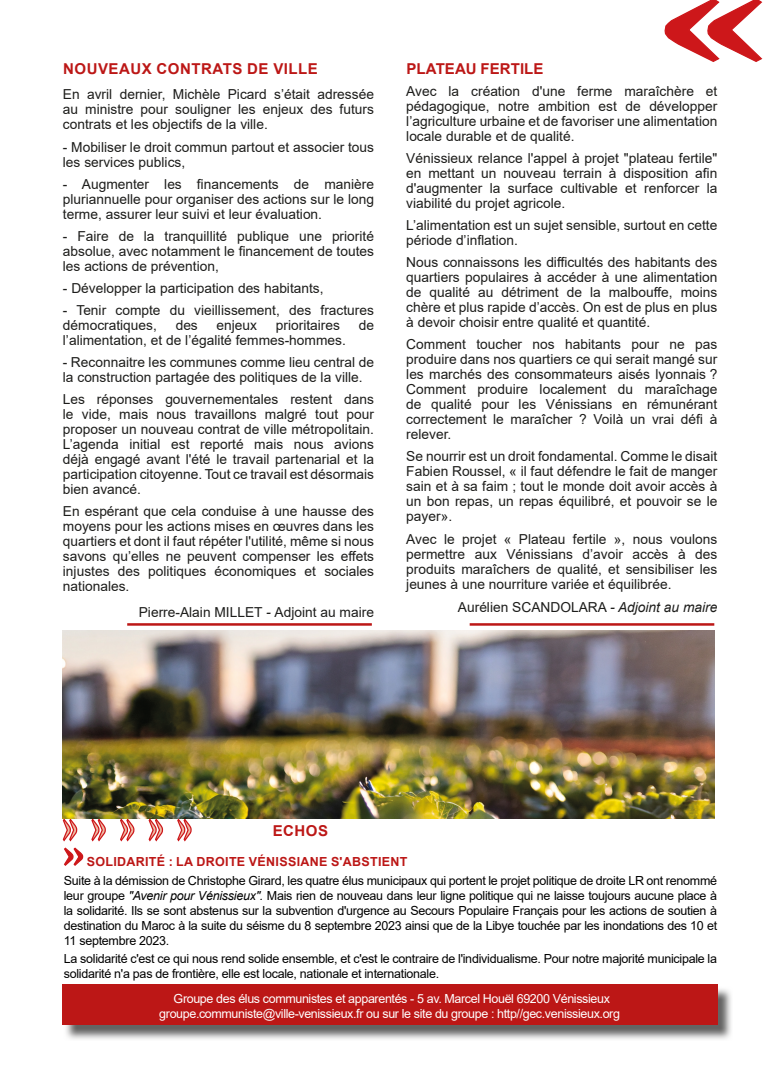
<style>
.page{position:relative;width:780px;height:1088px;background:#fff}
.page>*{position:absolute;margin:0;border:0;box-sizing:border-box;transform-origin:0 0}
.t1{font:700 15px "Arial";letter-spacing:.035em;color:#bc1716}
.t2{font:700 15px "Arial";letter-spacing:.005em;color:#bc1716}
.t3{font:13.75px/15px "Arial";color:#1d1d1b;text-align:justify}
.t4{font:12.5px/15px "Arial";letter-spacing:-.02em;color:#000;text-align:justify}
.t5{font:12.5px/15px "Arial";letter-spacing:-.03em;color:#fff;text-align:center}
.t6{font:700 12.5px "Arial";letter-spacing:.025em;color:#bc1716}
.s1{font-style:italic}
</style>
<div class="page">
<svg style="left:91px;top:818px;width:15px;height:24px"></svg>
<svg style="left:119px;top:818px;width:16px;height:24px"></svg>
<svg style="left:148px;top:818px;width:16px;height:24px"></svg>
<svg style="left:176px;top:818px;width:16px;height:24px"></svg>
<svg style="left:664px;top:0;width:99px;height:62px"></svg>
<img style="left:66px;top:986px;width:665px;height:53px">
<div style="left:62px;top:984px;width:655px;height:41px;background:#bc1716"></div>
<svg style="left:62px;top:818px;width:22px;height:48px"></svg>
<hr style="left:127px;top:623px;width:245px;height:3px;background:#bc1716">
<img style="left:62px;top:631px;width:652px;height:187px">
<hr style="left:469px;top:623px;width:245px;height:3px;background:#bc1716">
<p class="t1" style="left:63px;top:58px;width:256px">NOUVEAUX CONTRATS DE VILLE</p>
<p class="t3" style="left:63px;top:87px;width:312px">En avril dernier, Michèle Picard s’était adressée au ministre pour souligner les enjeux des futurs contrats et les objectifs de la ville.</p>
<p class="t3" style="left:63px;top:139px;width:312px">- Mobiliser le droit commun partout et associer tous les services publics,</p>
<p class="t3" style="left:63px;top:176px;width:312px">- Augmenter les financements de manière pluriannuelle pour organiser des actions sur le long terme, assurer leur suivi et leur évaluation.</p>
<p class="t3" style="left:63px;top:228px;width:312px">- Faire de la tranquillité publique une priorité absolue, avec notamment le financement de toutes les actions de prévention,</p>
<p class="t3" style="left:63px;top:280px;width:262px">- Développer la participation des habitants,</p>
<p class="t3" style="left:63px;top:302px;width:312px">- Tenir compte du vieillissement, des fractures démocratiques,</p>
<p class="t3" style="left:176px;top:317px;width:24px">des</p>
<p class="t3" style="left:216px;top:317px;width:42px">enjeux</p>
<p class="t3" style="left:276px;top:317px;width:66px">prioritaires</p>
<p class="t3" style="left:359px;top:317px;width:17px">de</p>
<p class="t3" style="left:63px;top:332px;width:284px">l’alimentation, et de l’égalité femmes-hommes.</p>
<p class="t3" style="left:63px;top:355px;width:312px">- Reconnaitre les communes comme lieu central de la construction partagée des politiques de la ville.</p>
<p class="t3" style="left:63px;top:392px;width:312px">Les réponses gouvernementales restent dans le vide, mais nous travaillons malgré tout pour proposer un nouveau contrat de ville métropolitain.<br>L’agenda initial est reporté mais nous avions déjà engagé avant l'été le travail partenarial et la participation citoyenne. Tout ce travail est désormais bien avancé.</p>
<p class="t3" style="left:63px;top:504px;width:312px">En espérant que cela conduise à une hausse des moyens pour les actions mises en œuvres dans les quartiers et dont il faut répéter l'utilité, même si nous savons qu’elles ne peuvent compenser les effets injustes des politiques économiques et sociales nationales.</p>
<p class="t3" style="left:139px;top:605px;width:237px">Pierre-Alain MILLET <span class="s1">-</span> Adjoint au maire</p>
<p class="t2" style="left:406px;top:58px;width:138px">PLATEAU FERTILE</p>
<p class="t3" style="left:406px;top:83px;width:312px">Avec la création d'une ferme maraîchère et pédagogique, notre ambition est de développer l’agriculture urbaine et de favoriser une alimentation locale durable et de qualité.</p>
<p class="t3" style="left:406px;top:151px;width:312px">Vénissieux relance l'appel à projet "plateau fertile" en mettant un nouveau terrain à disposition afin d'augmenter la surface cultivable et renforcer la viabilité du projet agricole.</p>
<p class="t3" style="left:406px;top:218px;width:312px">L’alimentation est un sujet sensible, surtout en cette période d’inflation.</p>
<p class="t3" style="left:406px;top:255px;width:312px">Nous connaissons les difficultés des habitants des quartiers populaires à accéder à une alimentation de qualité au détriment de la malbouffe, moins chère et plus rapide d’accès. On est de plus en plus à devoir choisir entre qualité et quantité.</p>
<p class="t3" style="left:406px;top:337px;width:312px">Comment toucher nos habitants pour ne pas produire dans nos quartiers ce qui serait mangé sur les marchés des consommateurs aisés lyonnais ?<br>Comment produire localement du maraîchage de qualité pour les Vénissians en rémunérant correctement le maraîcher ? Voilà un vrai défi à relever.</p>
<p class="t3" style="left:406px;top:449px;width:312px">Se nourrir est un droit fondamental. Comme le disait Fabien Roussel, « il faut défendre le fait de manger sain et à sa faim ; tout le monde doit avoir accès à un bon repas, un repas équilibré, et pouvoir se le payer».</p>
<p class="t3" style="left:406px;top:531px;width:312px">Avec le projet « Plateau fertile », nous voulons permettre aux Vénissians d’avoir accès à des produits maraîchers de qualité, et sensibiliser les jeunes à une nourriture variée et équilibrée.</p>
<p class="t3" style="left:458px;top:600px;width:261px">Aurélien SCANDOLARA <span class="s1">- Adjoint au maire</span></p>
<p class="t1" style="left:273px;top:820px;width:57px">ECHOS</p>
<p class="t6" style="left:87px;top:853px;width:322px">SOLIDARITÉ : LA DROITE VÉNISSIANE S'ABSTIENT</p>
<p class="t4" style="left:64px;top:872px;width:654px">Suite à la démission de Christophe Girard, les quatre élus municipaux qui portent le projet politique de droite LR ont renommé leur groupe <span class="s1">"Avenir pour Vénissieux".</span> Mais rien de nouveau dans leur ligne politique qui ne laisse toujours aucune place à la solidarité. Ils se sont abstenus sur la subvention d'urgence au Secours Populaire Français pour les actions de soutien à destination du Maroc à la suite du séisme du 8 septembre 2023 ainsi que de la Libye touchée par les inondations des 10 et 11 septembre 2023.</p>
<p class="t4" style="left:64px;top:951px;width:654px">La solidarité c'est ce qui nous rend solide ensemble, et c'est le contraire de l'individualisme. Pour notre majorité municipale la solidarité n'a pas de frontière, elle est locale, nationale et internationale.</p>
<p class="t5" style="left:159px;top:991px;width:462px">Groupe des élus communistes et apparentés - 5 av. Marcel Houël 69200 Vénissieux groupe.communiste@ville-venissieux.fr ou sur le site du groupe : http//gec.venissieux.org</p>
</div>
